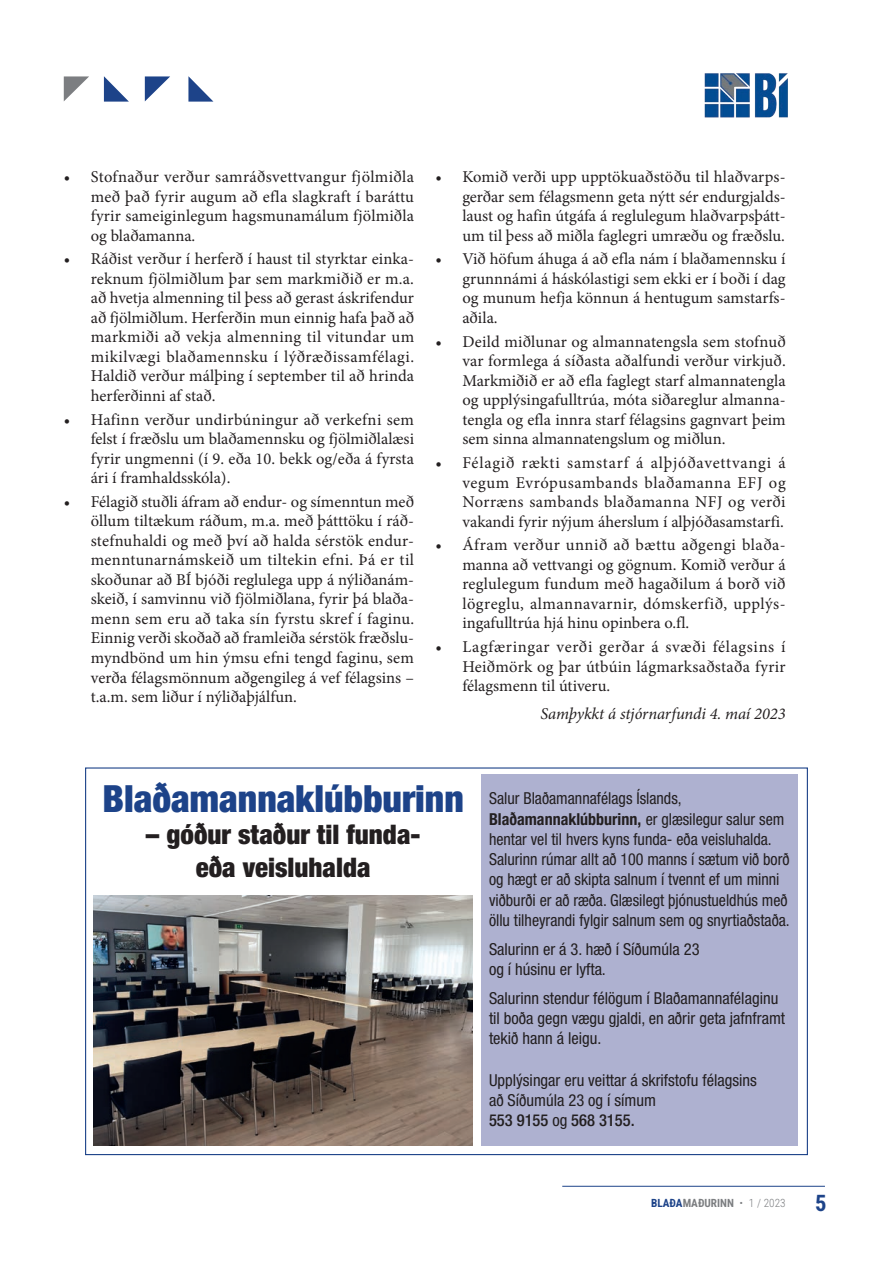
<style>
.page{position:relative;width:893px;height:1263px;background:#fff}
.page>*{position:absolute;margin:0;border:0;box-sizing:border-box;transform-origin:0 0}
.t1{font:900 condensed 37.5px "Helvetica Neue LTW1 G";color:#1d4389}
.t2{font:900 condensed 27px/32.4px "Helvetica Neue LTW1 G";color:#231f20;text-align:center}
.t3{font:700 22.5px "Roboto Condensed";color:#1d4389}
.t4{font:16.5px/19.5px "Minion Pro";letter-spacing:.005em;color:#231f20;text-align:justify}
.t5{font:condensed 16.5px/20.2px "Helvetica Neue LTW1 G";color:#231f20}
.t6{font:italic 16.5px "Minion Pro";letter-spacing:-.005em;color:#231f20}
.t7{font:700 11.25px "Roboto Condensed";color:#7c7e81}
.s1{font-weight:700}
.s2{font-weight:500}
.s3{color:#1d4389}
.s4{font-weight:300}
</style>
<div class="page">
<hr style="left:562px;top:1186px;width:263px;height:1px;background:#1d4389">
<svg style="left:64px;top:76px;width:25px;height:25px"></svg>
<svg style="left:104px;top:76px;width:25px;height:26px"></svg>
<svg style="left:145px;top:76px;width:25px;height:25px"></svg>
<svg style="left:188px;top:76px;width:25px;height:26px"></svg>
<img style="left:704px;top:73px;width:84px;height:45px">
<img style="left:94px;top:895px;width:378px;height:251px">
<div style="left:482px;top:775px;width:316px;height:371px;background:#aeb1d0"></div>
<p class="t4" style="left:91px;top:167px;width:325px;text-indent:-27px">• Stofnaður verður samráðsvettvangur fjölmiðla með það fyrir augum að efla slagkraft í baráttu fyrir sameiginlegum hagsmunamálum fjölmiðla og blaðamanna.</p>
<p class="t4" style="left:91px;top:249px;width:325px;text-indent:-27px">• Ráðist verður í herferð í haust til styrktar einka&shy;reknum fjölmiðlum þar sem markmiðið er m.a. að hvetja almenning til þess að gerast áskrifendur að fjölmiðlum. Herferðin mun einnig hafa það að markmiði að vekja almenning til vitundar um mikilvægi blaðamennsku í lýðræðissamfélagi.<br>Haldið verður málþing í september til að hrinda herferðinni af stað.</p>
<p class="t4" style="left:91px;top:410px;width:325px;text-indent:-27px">• Hafinn verður undirbúningur að verkefni sem felst í fræðslu um blaðamennsku og fjölmiðlalæsi fyrir ungmenni (í 9. eða 10. bekk og/eða á fyrsta ári í framhaldsskóla).</p>
<p class="t4" style="left:91px;top:492px;width:325px;text-indent:-27px">• Félagið stuðli áfram að endur- og símenntun með öllum tiltækum ráðum, m.a. með þátttöku í ráð&shy;stefnuhaldi og með því að halda sérstök endur&shy;menntunarnámskeið um tiltekin efni. Þá er til skoðunar að BÍ bjóði reglulega upp á nýliðanám&shy;skeið, í samvinnu við fjölmiðlana, fyrir þá blaða&shy;menn sem eru að taka sín fyrstu skref í faginu.<br>Einnig verði skoðað að framleiða sérstök fræðslu&shy;myndbönd um hin ýmsu efni tengd faginu, sem verða félagsmönnum aðgengileg á vef félagsins – t.a.m. sem liður í nýliðaþjálfun.</p>
<p class="t4" style="left:462px;top:167px;width:325px;text-indent:-27px">• Komið verði upp upptökuaðstöðu til hlaðvarps&shy;gerðar sem félagsmenn geta nýtt sér endurgjalds&shy;laust og hafin útgáfa á reglulegum hlaðvarpsþátt&shy;um til þess að miðla faglegri umræðu og fræðslu.</p>
<p class="t4" style="left:462px;top:250px;width:325px;text-indent:-27px">• Við höfum áhuga á að efla nám í blaðamennsku í grunnnámi á háskólastigi sem ekki er í boði í dag og munum hefja könnun á hentugum samstarfs&shy;aðila.</p>
<p class="t4" style="left:462px;top:332px;width:325px;text-indent:-27px">• Deild miðlunar og almannatengsla sem stofnuð var formlega á síðasta aðalfundi verður virkjuð.<br>Markmiðið er að efla faglegt starf almannatengla og upplýsingafulltrúa, móta siðareglur almanna&shy;tengla og efla innra starf félagsins gagnvart þeim sem sinna almannatengslum og miðlun.</p>
<p class="t4" style="left:462px;top:453px;width:325px;text-indent:-27px">• Félagið rækti samstarf á alþjóðavettvangi á vegum Evrópusambands blaðamanna EFJ og Norræns sambands blaðamanna NFJ og verði vakandi fyrir nýjum áherslum í alþjóðasamstarfi.</p>
<p class="t4" style="left:462px;top:535px;width:325px;text-indent:-27px">• Áfram verður unnið að bættu aðgengi blaða&shy;manna að vettvangi og gögnum. Komið verður á reglulegum fundum með hagaðilum á borð við lögreglu, almannavarnir, dómskerfið, upplýs&shy;ingafulltrúa hjá hinu opinbera o.fl.</p>
<p class="t4" style="left:462px;top:637px;width:325px;text-indent:-27px">• Lagfæringar verði gerðar á svæði félagsins í Heiðmörk og þar útbúin lágmarksaðstaða fyrir félagsmenn til útiveru.</p>
<p class="t6" style="left:540px;top:703px;width:247px">Samþykkt á stjórnarfundi 4. maí 2023</p>
<h1 class="t1" style="left:102px;top:776px;width:363px">Blaðamannaklúbburinn</h1>
<h2 class="t2" style="left:146px;top:818px;width:276px">– góður staður til funda&shy;eða veisluhalda</h2>
<p class="t5" style="left:489px;top:788px;width:302px">Salur Blaðamannafélags Íslands, <span class="s1">Blaðamannaklúbburinn,</span> er glæsilegur salur sem hentar vel til hvers kyns funda- eða veisluhalda.<br>Salurinn rúmar allt að 100 manns í sætum við borð og hægt er að skipta salnum í tvennt ef um minni viðburði er að ræða. Glæsilegt þjónustueldhús með öllu tilheyrandi fylgir salnum sem og snyrtiaðstaða.</p>
<p class="t5" style="left:489px;top:939px;width:212px">Salurinn er á 3. hæð í Síðumúla 23 og í húsinu er lyfta.</p>
<p class="t5" style="left:489px;top:988px;width:298px">Salurinn stendur félögum í Blaðamannafélaginu til boða gegn vægu gjaldi, en aðrir geta jafnframt tekið hann á leigu.</p>
<p class="t5" style="left:489px;top:1070px;width:269px">Upplýsingar eru veittar á skrifstofu félagsins að Síðumúla 23 og í símum<br><span class="s2">553 9155</span> og <span class="s2">568 3155.</span></p>
<p class="t7" style="left:651px;top:1195px;width:136px"><span class="s3">BLAÐA</span>MAÐURINN <span class="s4">• 1 / 2023</span></p>
<h3 class="t3" style="left:815px;top:1187px;width:13px">5</h3>
</div>
